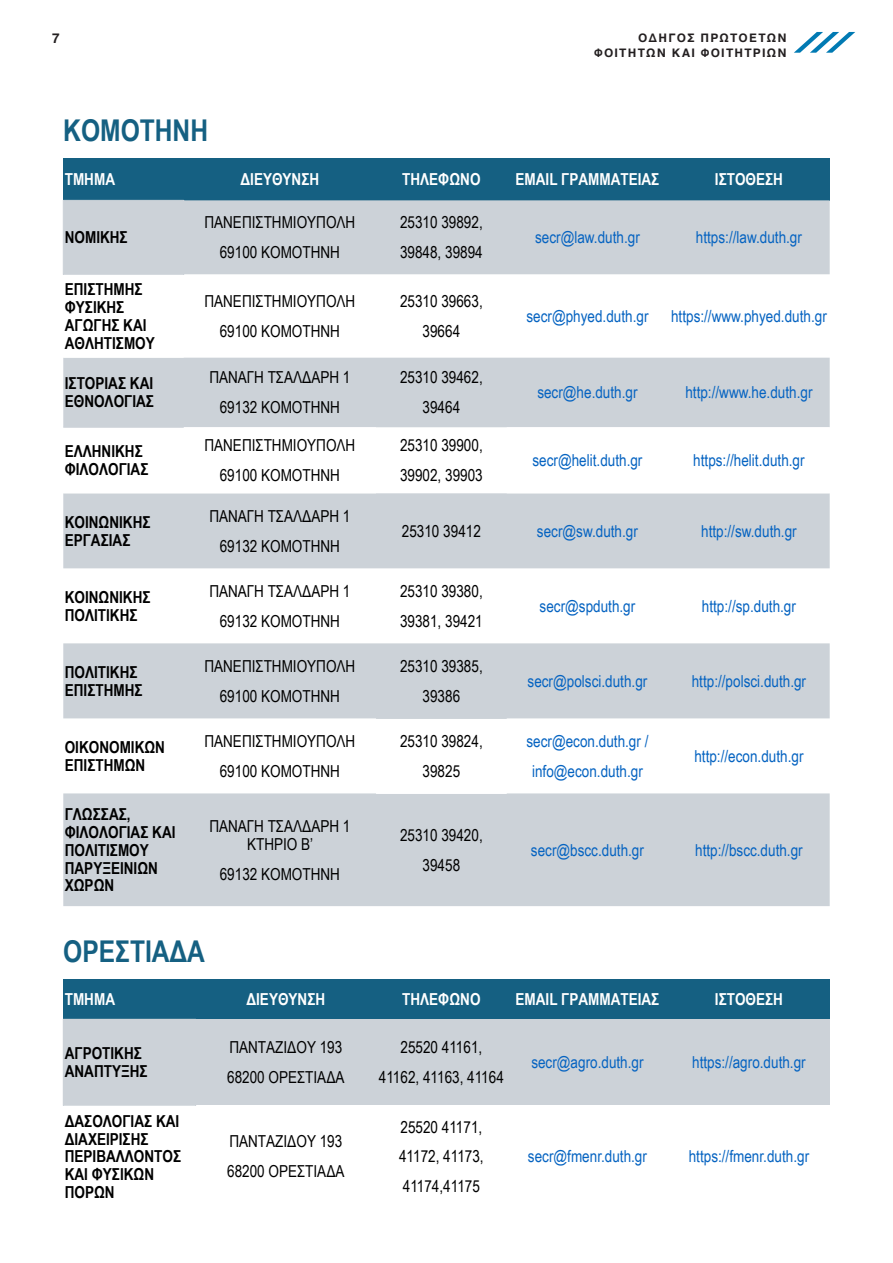
<style>
.page{position:relative;width:893px;height:1263px;background:#fff}
.page>*{position:absolute;margin:0;border:0;box-sizing:border-box;transform-origin:0 0}
.t1{font:700 30px "Arial Narrow";color:#156082}
.t2{font:16.5px/29.8px "Arial Narrow";color:#000;text-align:center}
.t3{font:16.5px/29.8px "Arial Narrow";color:#0563c1;text-align:center}
.t4{font:700 16.5px/17.9px "Arial Narrow";color:#000}
.t5{font:700 16.5px "Arial Narrow";color:#fff}
.t6{font:700 13.5px "Helvetica";color:#231f20}
.t7{font:700 12px/14.4px "Helvetica";letter-spacing:.1em;color:#231f20;text-align:right}
</style>
<div class="page">
<svg style="left:794px;top:32px;width:61px;height:21px"></svg>
<div style="left:63px;top:158px;width:767px;height:42px;background:#156082"></div>
<svg style="left:63px;top:200px;width:767px;height:706px;fill:#ccd2d8"></svg>
<svg style="left:63px;top:274px;width:767px;height:219px"></svg>
<hr style="left:63px;top:200px;width:1px;height:75px;background:#ccd2d8">
<hr style="left:183px;top:200px;width:1px;height:75px;background:#ccd2d8">
<hr style="left:63px;top:200px;width:121px;height:1px;background:#ccd2d8">
<hr style="left:63px;top:274px;width:121px;height:1px;background:#ccd2d8">
<hr style="left:63px;top:427px;width:121px;height:1px;background:#ccd2d8">
<hr style="left:376px;top:718px;width:131px;height:1px;background:#ccd2d8">
<hr style="left:376px;top:793px;width:131px;height:1px;background:#fff">
<div style="left:63px;top:979px;width:767px;height:40px;background:#156082"></div>
<div style="left:63px;top:1019px;width:767px;height:86px;background:#ccd2d8"></div>
<hr style="left:63px;top:1105px;width:133px;height:1px;background:#ccd2d8">
<p class="t6" style="left:52px;top:33px;width:9px">7</p>
<h1 class="t1" style="left:63px;top:120px;width:146px">ΚΟΜΟΤΗΝΗ</h1>
<p class="t7" style="left:594px;top:31px;width:194px">ΟΔΗΓΟΣ ΠΡΩΤΟΕΤΩΝ<br>ΦΟΙΤΗΤΩΝ ΚΑΙ ΦΟΙΤΗΤΡΙΩΝ</p>
<p class="t5" style="left:65px;top:173px;width:52px">ΤΜΗΜΑ</p>
<p class="t5" style="left:241px;top:173px;width:80px">ΔΙΕΥΘΥΝΣΗ</p>
<p class="t5" style="left:402px;top:173px;width:80px">ΤΗΛΕΦΩΝΟ</p>
<p class="t5" style="left:516px;top:173px;width:145px">EMAIL ΓΡΑΜΜΑΤΕΙΑΣ</p>
<p class="t5" style="left:715px;top:173px;width:70px">ΙΣΤΟΘΕΣΗ</p>
<p class="t4" style="left:65px;top:230px;width:64px">ΝΟΜΙΚΗΣ</p>
<p class="t2" style="left:204px;top:209px;width:152px">ΠΑΝΕΠΙΣΤΗΜΙΟΥΠΟΛΗ<br>69100 ΚΟΜΟΤΗΝΗ</p>
<p class="t2" style="left:400px;top:209px;width:84px;text-align:left">25310 39892,<br>39848, 39894</p>
<p class="t4" style="left:65px;top:282px;width:92px">ΕΠΙΣΤΗΜΗΣ<br>ΦΥΣΙΚΗΣ<br>ΑΓΩΓΗΣ ΚΑΙ<br>ΑΘΛΗΤΙΣΜΟΥ</p>
<p class="t2" style="left:204px;top:288px;width:152px">ΠΑΝΕΠΙΣΤΗΜΙΟΥΠΟΛΗ<br>69100 ΚΟΜΟΤΗΝΗ</p>
<p class="t2" style="left:400px;top:288px;width:84px">25310 39663,<br>39664</p>
<p class="t4" style="left:65px;top:376px;width:91px">ΙΣΤΟΡΙΑΣ ΚΑΙ<br>ΕΘΝΟΛΟΓΙΑΣ</p>
<p class="t2" style="left:209px;top:364px;width:143px">ΠΑΝΑΓΗ ΤΣΑΛΔΑΡΗ 1<br>69132 ΚΟΜΟΤΗΝΗ</p>
<p class="t2" style="left:400px;top:364px;width:84px">25310 39462,<br>39464</p>
<p class="t4" style="left:65px;top:444px;width:85px">ΕΛΛΗΝΙΚΗΣ<br>ΦΙΛΟΛΟΓΙΑΣ</p>
<p class="t2" style="left:204px;top:432px;width:152px">ΠΑΝΕΠΙΣΤΗΜΙΟΥΠΟΛΗ<br>69100 ΚΟΜΟΤΗΝΗ</p>
<p class="t2" style="left:400px;top:432px;width:84px;text-align:left">25310 39900,<br>39902, 39903</p>
<p class="t3" style="left:535px;top:224px;width:106px">secr@law.duth.gr</p>
<p class="t3" style="left:696px;top:224px;width:108px">https://law.duth.gr</p>
<p class="t3" style="left:526px;top:303px;width:124px">secr@phyed.duth.gr</p>
<p class="t3" style="left:671px;top:303px;width:157px">https://www.phyed.duth.gr</p>
<p class="t3" style="left:537px;top:379px;width:102px">secr@he.duth.gr</p>
<p class="t3" style="left:685px;top:379px;width:129px">http://www.he.duth.gr</p>
<p class="t3" style="left:532px;top:447px;width:112px">secr@helit.duth.gr</p>
<p class="t3" style="left:693px;top:447px;width:113px">https://helit.duth.gr</p>
<p class="t4" style="left:65px;top:515px;width:87px">ΚΟΙΝΩΝΙΚΗΣ<br>ΕΡΓΑΣΙΑΣ</p>
<p class="t2" style="left:209px;top:503px;width:143px">ΠΑΝΑΓΗ ΤΣΑΛΔΑΡΗ 1<br>69132 ΚΟΜΟΤΗΝΗ</p>
<p class="t2" style="left:402px;top:517px;width:81px">25310 39412</p>
<p class="t3" style="left:537px;top:517px;width:102px">secr@sw.duth.gr</p>
<p class="t3" style="left:701px;top:517px;width:97px">http://sw.duth.gr</p>
<p class="t4" style="left:65px;top:590px;width:87px">ΚΟΙΝΩΝΙΚΗΣ<br>ΠΟΛΙΤΙΚΗΣ</p>
<p class="t2" style="left:209px;top:578px;width:143px">ΠΑΝΑΓΗ ΤΣΑΛΔΑΡΗ 1<br>69132 ΚΟΜΟΤΗΝΗ</p>
<p class="t2" style="left:400px;top:578px;width:84px;text-align:left">25310 39380,<br>39381, 39421</p>
<p class="t4" style="left:65px;top:665px;width:79px">ΠΟΛΙΤΙΚΗΣ<br>ΕΠΙΣΤΗΜΗΣ</p>
<p class="t2" style="left:204px;top:653px;width:152px">ΠΑΝΕΠΙΣΤΗΜΙΟΥΠΟΛΗ<br>69100 ΚΟΜΟΤΗΝΗ</p>
<p class="t2" style="left:400px;top:653px;width:84px">25310 39385,<br>39386</p>
<p class="t3" style="left:540px;top:593px;width:97px">secr@spduth.gr</p>
<p class="t3" style="left:702px;top:593px;width:96px">http://sp.duth.gr</p>
<p class="t3" style="left:528px;top:668px;width:121px">secr@polsci.duth.gr</p>
<p class="t3" style="left:692px;top:668px;width:116px">http://polsci.duth.gr</p>
<p class="t4" style="left:65px;top:740px;width:102px">ΟΙΚΟΝΟΜΙΚΩΝ<br>ΕΠΙΣΤΗΜΩΝ</p>
<p class="t2" style="left:204px;top:728px;width:152px">ΠΑΝΕΠΙΣΤΗΜΙΟΥΠΟΛΗ<br>69100 ΚΟΜΟΤΗΝΗ</p>
<p class="t2" style="left:400px;top:728px;width:84px">25310 39824,<br>39825</p>
<p class="t3" style="left:526px;top:728px;width:124px">secr@econ.duth.gr / info@econ.duth.gr</p>
<p class="t3" style="left:694px;top:743px;width:111px">http://econ.duth.gr</p>
<p class="t4" style="left:65px;top:807px;width:112px">ΓΛΩΣΣΑΣ,<br>ΦΙΛΟΛΟΓΙΑΣ ΚΑΙ<br>ΠΟΛΙΤΙΣΜΟΥ<br>ΠΑΡΥΞΕΙΝΙΩΝ<br>ΧΩΡΩΝ</p>
<p class="t2" style="left:209px;top:819px;width:143px;line-height:17.9px">ΠΑΝΑΓΗ ΤΣΑΛΔΑΡΗ 1<br>ΚΤΗΡΙΟ Β’</p>
<p class="t2" style="left:220px;top:860px;width:122px">69132 ΚΟΜΟΤΗΝΗ</p>
<p class="t2" style="left:400px;top:821px;width:84px">25310 39420,<br>39458</p>
<p class="t3" style="left:531px;top:836px;width:115px">secr@bscc.duth.gr</p>
<p class="t3" style="left:695px;top:836px;width:109px">http://bscc.duth.gr</p>
<h1 class="t1" style="left:63px;top:940px;width:143px">ΟΡΕΣΤΙΑΔΑ</h1>
<p class="t5" style="left:65px;top:993px;width:52px">ΤΜΗΜΑ</p>
<p class="t5" style="left:246px;top:993px;width:80px">ΔΙΕΥΘΥΝΣΗ</p>
<p class="t5" style="left:402px;top:993px;width:80px">ΤΗΛΕΦΩΝΟ</p>
<p class="t5" style="left:516px;top:993px;width:145px">EMAIL ΓΡΑΜΜΑΤΕΙΑΣ</p>
<p class="t5" style="left:715px;top:993px;width:70px">ΙΣΤΟΘΕΣΗ</p>
<p class="t4" style="left:65px;top:1046px;width:84px">ΑΓΡΟΤΙΚΗΣ<br>ΑΝΑΠΤΥΞΗΣ</p>
<p class="t2" style="left:227px;top:1034px;width:119px;text-align:left">ΠΑΝΤΑΖΙΔΟΥ 193<br>68200 ΟΡΕΣΤΙΑΔΑ</p>
<p class="t2" style="left:379px;top:1034px;width:126px">25520 41161,<br>41162, 41163, 41164</p>
<p class="t4" style="left:65px;top:1113px;width:118px">ΔΑΣΟΛΟΓΙΑΣ ΚΑΙ<br>ΔΙΑΧΕΙΡΙΣΗΣ<br>ΠΕΡΙΒΑΛΛΟΝΤΟΣ<br>ΚΑΙ ΦΥΣΙΚΩΝ<br>ΠΟΡΩΝ</p>
<p class="t2" style="left:227px;top:1128px;width:119px;text-align:left">ΠΑΝΤΑΖΙΔΟΥ 193<br>68200 ΟΡΕΣΤΙΑΔΑ</p>
<p class="t2" style="left:399px;top:1113px;width:86px;text-align:justify">25520 41171, 41172, 41173, 41174,41175</p>
<p class="t3" style="left:531px;top:1049px;width:114px">secr@agro.duth.gr</p>
<p class="t3" style="left:692px;top:1049px;width:115px">https://agro.duth.gr</p>
<p class="t3" style="left:528px;top:1143px;width:121px">secr@fmenr.duth.gr</p>
<p class="t3" style="left:689px;top:1143px;width:122px">https://fmenr.duth.gr</p>
</div>
